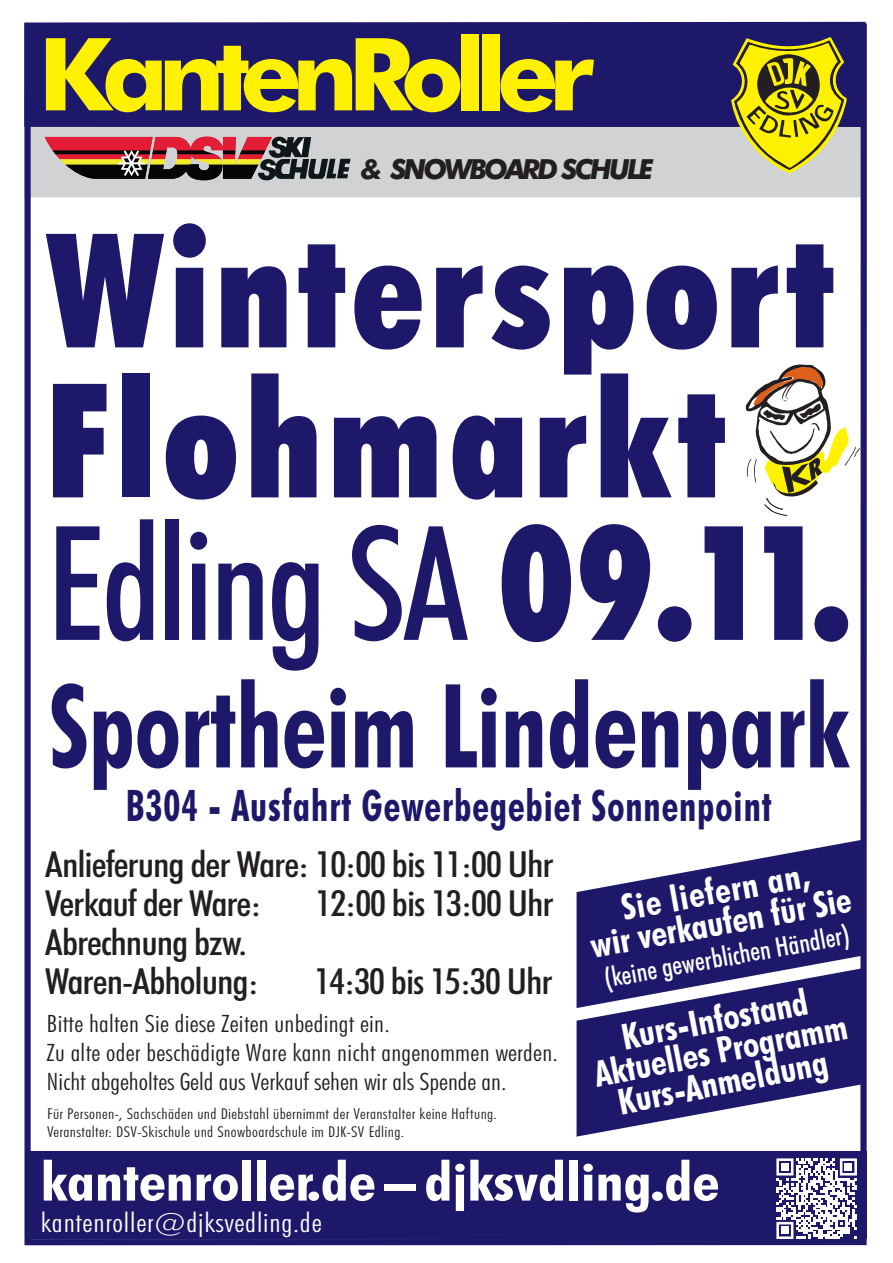
<style>
.page{position:relative;width:893px;height:1263px;background:#fff}
.page>*{position:absolute;margin:0;border:0;box-sizing:border-box;transform-origin:0 0}
.t1{font:900 condensed 159.15px/146.2px "Futura BT";letter-spacing:.045em;color:#1d186a;scale:.95 1}
.t2{font:700 condensed 116.4px "Futura BT";color:#1d186a;scale:.88 1}
.t3{font:700 condensed 54px "Futura BT";color:#fff;scale:1.16 1}
.t4{font:700 condensed 43.65px "Futura BT";letter-spacing:.025em;color:#1d186a;scale:.88 1}
.t5{font:500 condensed 36px/39px "Futura BT";letter-spacing:-.025em;color:#231f20;scale:1.14 1}
.t6{font:700 condensed 36px/31.5px "Futura BT";color:#fff;text-align:center}
.t7{font:italic 700 27.75px "Futura BT";letter-spacing:-.1em;color:#231f20}
.t8{font:300 condensed 27px "Futura BT";letter-spacing:.025em;color:#fff;scale:1.16 1}
.t9{font:500 condensed 27px "Futura BT";color:#fff}
.t10{font:300 condensed 24px/29.1px "Futura BT";letter-spacing:.01em;color:#231f20;scale:1.14 1}
.t11{font:300 condensed 15px/18px "Futura BT";letter-spacing:.02em;color:#231f20;scale:1.16 1}
.s1{font-weight:500}
</style>
<div class="page">
<div style="left:31px;top:127px;width:829px;height:70px;background:#d1d2d4"></div>
<div style="left:24px;top:22px;width:842px;height:105px;background:#1d186a"></div>
<svg style="left:46px;top:38px;width:414px;height:74px;background:#9b912f"></svg>
<div style="left:461px;top:34px;width:17px;height:76px;background:#fff101"></div>
<div style="left:482px;top:34px;width:18px;height:76px;background:#fff101"></div>
<svg style="left:500px;top:59px;width:94px;height:53px;background:#a59a2a"></svg>
<svg style="left:45px;top:136px;width:306px;height:44px;background:#905f5a"></svg>
<svg style="left:730px;top:36px;width:117px;height:139px;background:#aca439"></svg>
<div style="left:25px;top:1151px;width:842px;height:88px;background:#1d186a"></div>
<svg style="left:577px;top:1008px;width:283px;height:128px;fill:#1d186a"></svg>
<svg style="left:577px;top:840px;width:283px;height:168px;fill:#1d186a"></svg>
<svg style="left:746px;top:364px;width:114px;height:152px"></svg>
<div style="left:24px;top:23px;width:843px;height:1222px;border:6px solid #1d186a"></div>
<svg style="left:776px;top:1158px;width:81px;height:81px"></svg>
<div style="left:781px;top:1163px;width:8px;height:7px;background:#fff"></div>
<div style="left:845px;top:1163px;width:7px;height:7px;background:#fff"></div>
<div style="left:781px;top:1227px;width:8px;height:7px;background:#fff"></div>
<p class="t7" style="left:360px;top:152px;width:295px">&amp; SNOWBOARD SCHULE</p>
<h1 class="t1" style="left:47px;top:217px;width:847px">Wintersport<br>Flohmarkt<br><span class="s1">Edling SA</span> 09.11.</h1>
<h2 class="t2" style="left:49px;top:655px;width:909px">Sportheim Lindenpark</h2>
<h3 class="t4" style="left:126px;top:779px;width:735px">B304 - Ausfahrt Gewerbegebiet Sonnenpoint</h3>
<h3 class="t5" style="left:45px;top:844px;width:448px">Anlieferung der Ware: 10:00 bis 11:00 Uhr<br>Verkauf der Ware:</h3>
<h3 class="t5" style="left:316px;top:883px;width:210px">12:00 bis 13:00 Uhr</h3>
<h3 class="t5" style="left:45px;top:922px;width:189px">Abrechnung bzw.<br>Waren-Abholung:</h3>
<h3 class="t5" style="left:314px;top:961px;width:210px">14:30 bis 15:30 Uhr</h3>
<p class="t10" style="left:46px;top:1008px;width:450px">Bitte halten Sie diese Zeiten unbedingt ein.<br>Zu alte oder beschädigte Ware kann nicht angenommen werden.<br>Nicht abgeholtes Geld aus Verkauf sehen wir als Spende an.</p>
<p class="t11" style="left:47px;top:1105px;width:389px">Für Personen-, Sachschäden und Diebstahl übernimmt der Veranstalter keine Haftung.<br>Veranstalter: DSV-Skischule und Snowboardschule im DJK-SV Edling.</p>
<h3 class="t6" style="left:583px;top:898px;width:266px;rotate:-10deg">Sie liefern an,<br>wir verkaufen für Sie</h3>
<p class="t9" style="left:602px;top:961px;width:250px;rotate:-10deg">(keine gewerblichen Händler)</p>
<h3 class="t6" style="left:586px;top:1028px;width:258px;rotate:-11deg">Kurs-Infostand<br>Aktuelles Programm<br>Kurs-Anmeldung</h3>
<h3 class="t3" style="left:41px;top:1148px;width:586px">kantenroller.de – djksvdling.de</h3>
<p class="t8" style="left:41px;top:1206px;width:244px">kantenroller@djksvedling.de</p>
</div>
